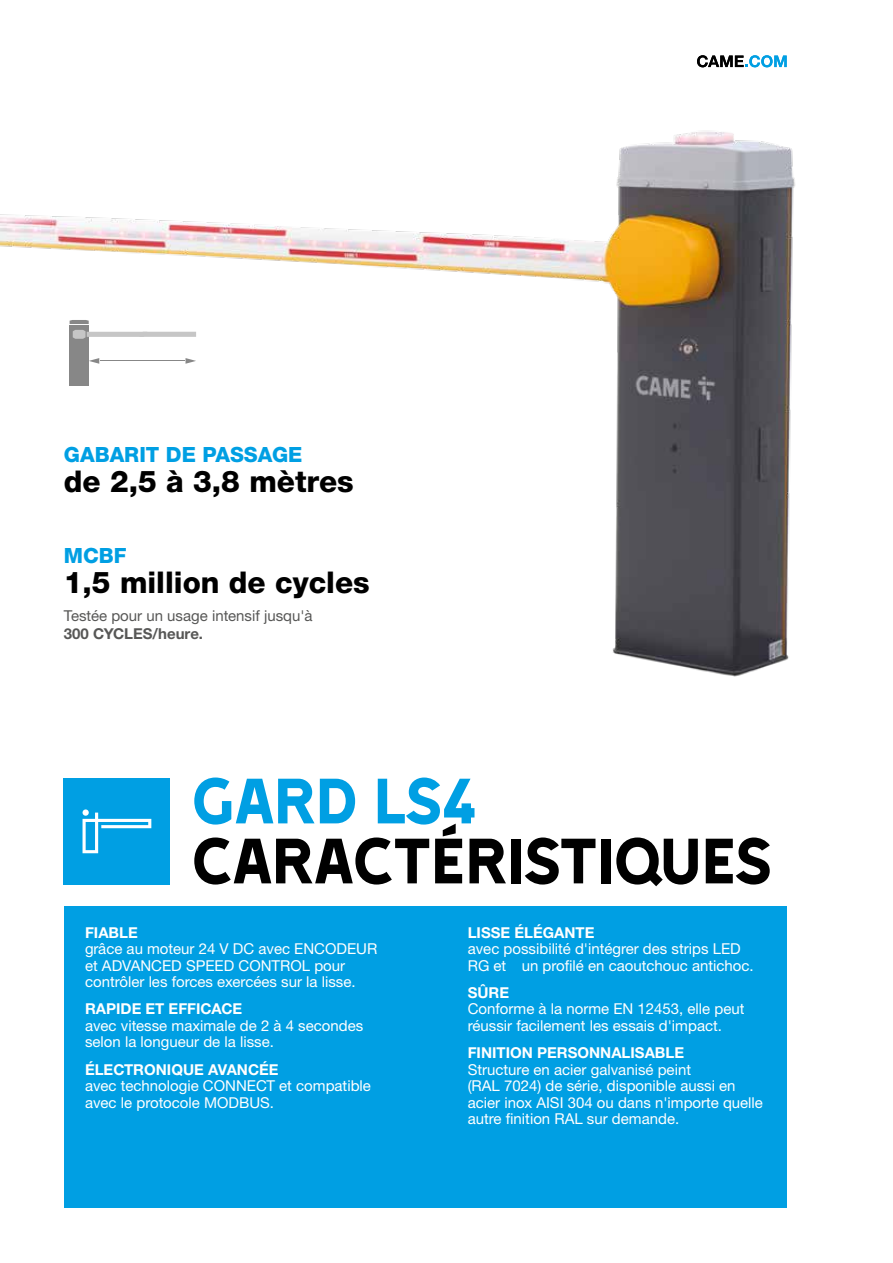
<style>
.page{position:relative;width:893px;height:1263px;background:#fff}
.page>*{position:absolute;margin:0;border:0;box-sizing:border-box;transform-origin:0 0}
.t1{font:73.5px "Came Type";letter-spacing:-.025em;color:#000}
.t2{font:73.5px "Came Type";letter-spacing:-.02em;color:#009fe3}
.t3{font:800 30px "Helvetica Neue LTW1 G";color:#000}
.t4{font:800 21px "Helvetica Neue LTW1 G";color:#009fe3}
.t5{font:15px/16.5px "Helvetica Neue LTW1 G";color:#fff}
.t6{font:700 15px "Helvetica Neue LTW1 G";color:#fff}
.t7{font:15px "Helvetica Neue LTW1 G";color:#575756}
.t8{font:700 15px "Helvetica Neue LTW1 G";color:#575756}
</style>
<div class="page">
<img style="left:0;top:67px;width:795px;height:720px">
<div style="left:64px;top:778px;width:106px;height:106px;background:#009fe3"></div>
<svg style="left:83px;top:812px;width:68px;height:41px"></svg>
<div style="left:83px;top:809px;width:6px;height:7px;background:#fff;border-radius:50%"></div>
<div style="left:64px;top:906px;width:723px;height:302px;background:#009fe3"></div>
<svg style="left:697px;top:55px;width:90px;height:12px"></svg>
<div style="left:70px;top:327px;width:19px;height:59px;background:#878787"></div>
<svg style="left:70px;top:320px;width:126px;height:19px"></svg>
<svg style="left:89px;top:358px;width:10px;height:6px"></svg>
<svg style="left:186px;top:358px;width:10px;height:6px"></svg>
<hr style="left:100px;top:360px;width:85px;height:1px;background:#878787">
<h3 class="t4" style="left:64px;top:442px;width:240px">GABARIT DE PASSAGE</h3>
<h2 class="t3" style="left:64px;top:463px;width:291px">de 2,5 à 3,8 mètres</h2>
<h3 class="t4" style="left:64px;top:543px;width:64px">MCBF</h3>
<h2 class="t3" style="left:64px;top:565px;width:307px">1,5 million de cycles</h2>
<p class="t7" style="left:64px;top:606px;width:250px">Testée pour un usage intensif jusqu'à</p>
<p class="t8" style="left:64px;top:624px;width:141px">300 CYCLES/heure.</p>
<h1 class="t2" style="left:191px;top:762px;width:288px">GARD LS4</h1>
<h1 class="t1" style="left:191px;top:822px;width:582px">CARACTÉRISTIQUES</h1>
<p class="t6" style="left:85px;top:923px;width:54px">FIABLE</p>
<p class="t5" style="left:85px;top:940px;width:294px">grâce au moteur 24 V DC avec ENCODEUR et ADVANCED SPEED CONTROL pour contrôler les forces exercées sur la lisse.</p>
<p class="t6" style="left:85px;top:1000px;width:159px">RAPIDE ET EFFICACE</p>
<p class="t5" style="left:85px;top:1017px;width:280px">avec vitesse maximale de 2 à 4 secondes selon la longueur de la lisse.</p>
<p class="t6" style="left:85px;top:1060px;width:195px">ÉLECTRONIQUE AVANCÉE</p>
<p class="t5" style="left:85px;top:1077px;width:287px">avec technologie CONNECT et compatible avec le protocole MODBUS.</p>
<p class="t6" style="left:468px;top:923px;width:128px">LISSE ÉLÉGANTE</p>
<p class="t5" style="left:468px;top:940px;width:288px">avec possibilité d'intégrer des strips LED<br>RG et un profilé en caoutchouc antichoc.</p>
<p class="t6" style="left:468px;top:983px;width:43px">SÛRE</p>
<p class="t5" style="left:468px;top:1001px;width:278px">Conforme à la norme EN 12453, elle peut réussir facilement les essais d'impact.</p>
<p class="t6" style="left:468px;top:1043px;width:218px">FINITION PERSONNALISABLE</p>
<p class="t5" style="left:468px;top:1061px;width:297px">Structure en acier galvanisé peint<br>(RAL 7024) de série, disponible aussi en acier inox AISI 304 ou dans n'importe quelle autre finition RAL sur demande.</p>
</div>
